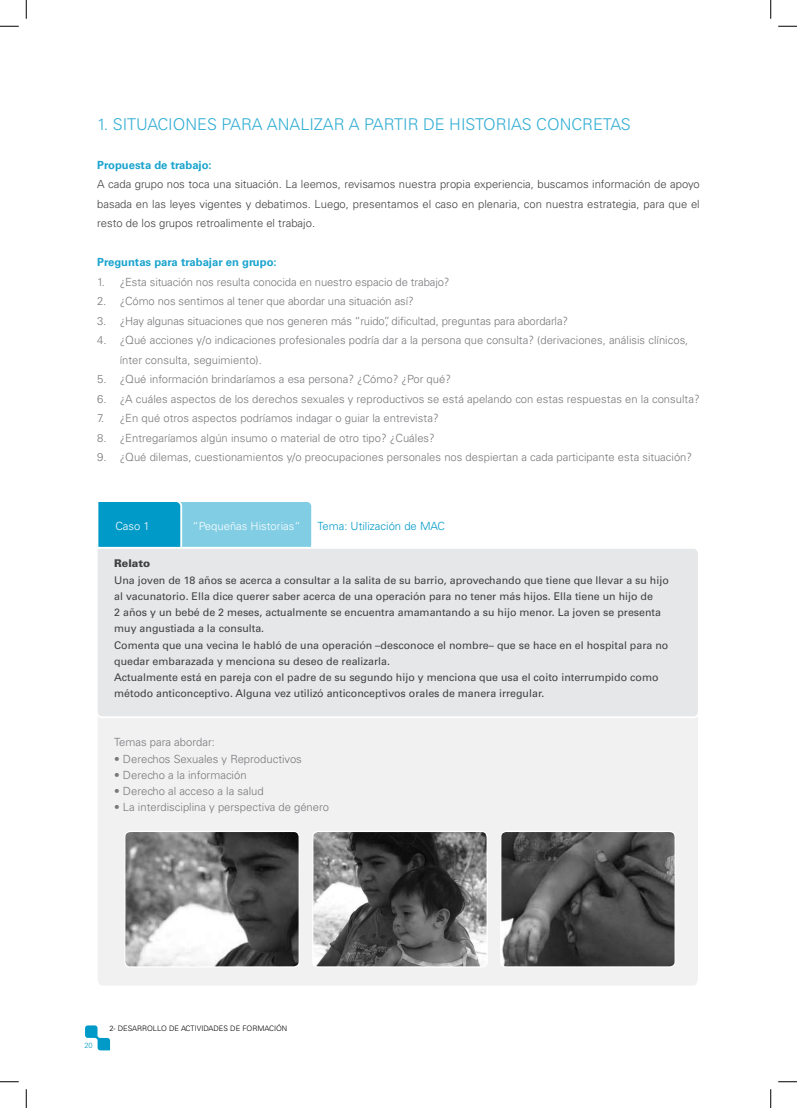
<style>
.page{position:relative;width:797px;height:1108px;background:#fff}
.page>*{position:absolute;margin:0;border:0;box-sizing:border-box;transform-origin:0 0}
.t1{font:300 16.25px "Univers LT Std";color:#33aed3}
.t2{font:300 11.25px/19.5px "Univers LT Std";color:#77787b}
.t3{font:300 11.25px/19.5px "Univers LT Std";color:#414142;text-align:justify}
.t4{font:700 11.25px "Univers LT Std";color:#1aa4ce}
.t5{font:300 11.25px "Univers LT Std";color:#fff}
.t6{font:300 11.25px "Univers LT Std";color:#009ac8}
.t7{font:10.62px/16.2px "Univers LT Std";color:#414142}
.t8{font:900 10.62px "Univers LT Std";color:#414142}
.t9{font:300 7.5px "Univers LT Std";color:#000}
.t10{font:300 7.5px "Univers LT Std";color:#009ac8}
</style>
<div class="page">
<svg style="left:85px;top:1025px;width:25px;height:25px"></svg>
<div style="left:98px;top:719px;width:600px;height:266px;background:#f1f1f2"></div>
<svg style="left:98px;top:502px;width:214px;height:44px;background:#50bad9"></svg>
<div style="left:98px;top:546px;width:600px;height:173px;background:#e6e7e8"></div>
<img style="left:125px;top:831px;width:174px;height:136px">
<div style="left:124px;top:831px;width:176px;height:136px;border:1px solid #fff;border-radius:5px"></div>
<img style="left:313px;top:831px;width:174px;height:136px">
<div style="left:312px;top:831px;width:176px;height:136px;border:1px solid #fff;border-radius:5px"></div>
<img style="left:501px;top:831px;width:174px;height:136px">
<div style="left:500px;top:831px;width:175px;height:136px;border:1px solid #fff;border-radius:5px"></div>
<svg style="left:0;top:25px;width:19px;height:2px"></svg>
<svg style="left:778px;top:25px;width:19px;height:2px"></svg>
<svg style="left:0;top:1081px;width:19px;height:1px"></svg>
<svg style="left:778px;top:1081px;width:19px;height:1px"></svg>
<svg style="left:25px;top:0;width:2px;height:19px"></svg>
<svg style="left:25px;top:1089px;width:2px;height:19px"></svg>
<svg style="left:770px;top:0;width:1px;height:19px"></svg>
<svg style="left:770px;top:1089px;width:1px;height:19px"></svg>
<h1 class="t1" style="left:97px;top:114px;width:36px">1. Situaciones</h1>
<h1 class="t1" style="left:221px;top:114px;width:11px">para</h1>
<h1 class="t1" style="left:267px;top:114px;width:11px">anali</h1>
<h1 class="t1" style="left:314px;top:114px;width:60px">zar apartir</h1>
<h1 class="t1" style="left:423px;top:114px;width:48px">de historias</h1>
<h1 class="t1" style="left:536px;top:114px;width:12px">concretas</h1>
<p class="t4" style="left:97px;top:158px;width:116px">Propuesta de trabajo:</p>
<p class="t3" style="left:97px;top:174px;width:604px">A cada grupo nos toca una situación. La leemos, revisamos nuestra propia experiencia, buscamos información de apoyo basada en las leyes vigentes y debatimos. Luego, presentamos el caso en plenaria, con nuestra estrategia, para que el resto de los grupos retroalimente el trabajo.</p>
<p class="t4" style="left:97px;top:256px;width:181px">Preguntas para trabajar en grupo:</p>
<p class="t2" style="left:97px;top:272px;width:354px">1. ¿Esta situación nos resulta conocida en nuestro espacio de trabajo?</p>
<p class="t2" style="left:97px;top:291px;width:318px">2. ¿Cómo nos sentimos al tener que abordar una situación así?</p>
<p class="t2" style="left:97px;top:311px;width:472px">3. ¿Hay algunas situaciones que nos generen más “ruido”, dificultad, preguntas para abordarla?</p>
<p class="t2" style="left:120px;top:330px;width:570px;text-indent:-22px">4. ¿Qué acciones y/o indicaciones profesionales podría dar a la persona que consulta? (derivaciones, análisis clínicos, ínter consulta, seguimiento).</p>
<p class="t2" style="left:97px;top:369px;width:355px">5. ¿Qué información brindaríamos a esa persona? ¿Cómo? ¿Por qué?</p>
<p class="t2" style="left:97px;top:389px;width:604px">6. ¿A cuáles aspectos de los derechos sexuales y reproductivos se está apelando con estas respuestas en la consulta?</p>
<p class="t2" style="left:97px;top:408px;width:343px">7. ¿En qué otros aspectos podríamos indagar o guiar la entrevista?</p>
<p class="t2" style="left:97px;top:428px;width:339px">8. ¿Entregaríamos algún insumo o material de otro tipo? ¿Cuáles?</p>
<p class="t2" style="left:97px;top:447px;width:596px">9. ¿Qué dilemas, cuestionamientos y/o preocupaciones personales nos despiertan a cada participante esta situación?</p>
<p class="t5" style="left:115px;top:519px;width:36px">Caso 1</p>
<p class="t5" style="left:192px;top:519px;width:110px">“Pequeñas H istorias“</p>
<p class="t6" style="left:317px;top:519px;width:129px">Tema: Utilización de MAC</p>
<p class="t8" style="left:114px;top:557px;width:37px">Relato</p>
<p class="t7" style="left:114px;top:572px;width:556px">Una joven de 18 años se acerca a consultar a la salita de su barrio, aprovechando que tiene que llevar a su hijo al vacunatorio. Ella dice querer saber acerca de una operación para no tener más hijos. Ella tiene un hijo de<br>2 años y un bebé de 2 meses, actualmente se encuentra amamantando a su hijo menor. La joven se presenta muy angustiada a la consulta.<br>Comenta que una vecina le habló de una operación –desconoce el nombre– que se hace en el hospital para no quedar embarazada y menciona su deseo de realizarla.<br>Actualmente está en pareja con el padre de su segundo hijo y menciona que usa el coito interrumpido como método anticonceptivo. Alguna vez utilizó anticonceptivos orales de manera irregular.</p>
<p class="t2" style="left:114px;top:732px;width:102px">Temas para abordar:</p>
<p class="t2" style="left:114px;top:749px;width:189px">• Derechos Sexuales y Reproductivos</p>
<p class="t2" style="left:114px;top:765px;width:134px">• Derecho a la información</p>
<p class="t2" style="left:114px;top:781px;width:151px">• Derecho al acceso a la salud</p>
<p class="t2" style="left:114px;top:797px;width:216px">• La interdisciplina y perspectiva de género</p>
<p class="t10" style="left:84px;top:1040px;width:10px">20</p>
<p class="t9" style="left:109px;top:1024px;width:179px">2- DESARROLLO DE ACTIVIDADES DE FORMACIÓN</p>
</div>
